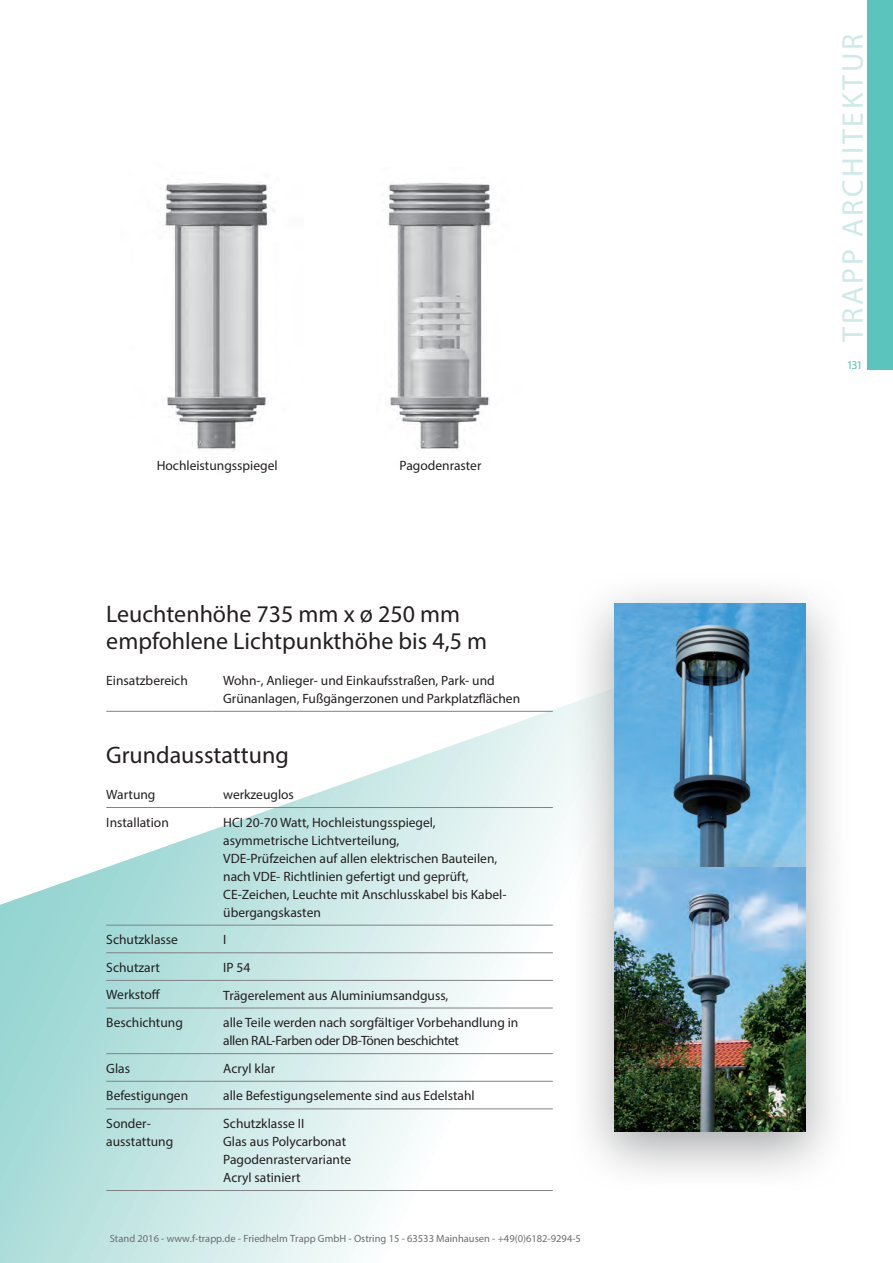
<style>
.page{position:relative;width:893px;height:1263px;background:#fff}
.page>*{position:absolute;margin:0;border:0;box-sizing:border-box;transform-origin:0 0}
.t1{font:30px "Myriad Pro";letter-spacing:.095em;color:#ceeae8}
.Überschrift_Spezifik{font:24px "Myriad Pro";color:#231f20}
.Tabelle_Inhalt{font:13.5px/18px "Myriad Pro";color:#231f20}
.Tabelle_Titel{font:13.5px/18px "Myriad Pro";color:#231f20}
.t2{font:12px "Myriad Pro";color:#5ac4bd}
.t3{font:10.5px "Myriad Pro";color:#6c6d70}
</style>
<div class="page">
<img style="left:165px;top:182px;width:110px;height:270px">
<img style="left:387px;top:182px;width:106px;height:268px">
<svg style="left:0;top:705px;width:567px;height:558px"></svg>
<div style="left:867px;top:0;width:26px;height:370px;background:#5ac4bd"></div>
<hr style="left:106px;top:711px;width:107px;height:1px;background:#808285">
<hr style="left:213px;top:711px;width:340px;height:1px;background:#808285">
<hr style="left:106px;top:807px;width:107px;height:1px;background:#808285">
<hr style="left:213px;top:807px;width:340px;height:1px;background:#808285">
<hr style="left:106px;top:925px;width:107px;height:1px;background:#808285">
<hr style="left:213px;top:925px;width:340px;height:1px;background:#808285">
<hr style="left:106px;top:952px;width:107px;height:1px;background:#808285">
<hr style="left:213px;top:952px;width:340px;height:1px;background:#808285">
<hr style="left:106px;top:980px;width:107px;height:1px;background:#808285">
<hr style="left:213px;top:980px;width:340px;height:1px;background:#808285">
<hr style="left:106px;top:1008px;width:107px;height:1px;background:#808285">
<hr style="left:213px;top:1008px;width:340px;height:1px;background:#808285">
<hr style="left:106px;top:1053px;width:107px;height:1px;background:#808285">
<hr style="left:213px;top:1053px;width:340px;height:1px;background:#808285">
<hr style="left:106px;top:1081px;width:107px;height:1px;background:#808285">
<hr style="left:213px;top:1081px;width:340px;height:1px;background:#808285">
<hr style="left:106px;top:1108px;width:107px;height:1px;background:#808285">
<hr style="left:106px;top:1190px;width:107px;height:1px;background:#808285">
<hr style="left:213px;top:1108px;width:340px;height:1px;background:#808285">
<hr style="left:213px;top:1190px;width:340px;height:1px;background:#808285">
<div style="left:567px;top:571px;width:286px;height:359px;background:#808285;opacity:.7"></div>
<img style="left:614px;top:604px;width:192px;height:231px">
<div style="left:567px;top:835px;width:286px;height:358px;background:#808285;opacity:.7"></div>
<p class="Tabelle_Inhalt" style="left:157px;top:456px;width:122px">Hochleistungsspiegel</p>
<p class="Tabelle_Inhalt" style="left:399px;top:456px;width:83px">Pagodenraster</p>
<p class="Überschrift_Spezifik" style="left:106px;top:599px;width:355px">Leuchtenhöhe 735 mm x ø 250 mm</p>
<p class="Überschrift_Spezifik" style="left:106px;top:626px;width:382px">empfohlene Lichtpunkthöhe bis 4,5 m</p>
<p class="Tabelle_Titel" style="left:106px;top:671px;width:83px">Einsatzbereich</p>
<p class="Tabelle_Inhalt" style="left:223px;top:671px;width:298px">Wohn-, Anlieger- und Einkaufsstraßen, Park- und<br>Grünanlagen, Fußgängerzonen und Parkplatzflächen</p>
<p class="Überschrift_Spezifik" style="left:106px;top:740px;width:184px">Grundausstattung</p>
<p class="Tabelle_Titel" style="left:106px;top:785px;width:51px">Wartung</p>
<p class="Tabelle_Inhalt" style="left:223px;top:785px;width:72px">werkzeuglos</p>
<p class="Tabelle_Titel" style="left:106px;top:813px;width:64px">Installation</p>
<p class="Tabelle_Inhalt" style="left:223px;top:813px;width:214px">HCI 20-70 Watt, Hochleistungsspiegel,</p>
<p class="Tabelle_Inhalt" style="left:223px;top:831px;width:178px">asymmetrische Lichtverteilung,</p>
<p class="Tabelle_Inhalt" style="left:223px;top:849px;width:276px">VDE-Prüfzeichen auf allen elektrischen Bauteilen,</p>
<p class="Tabelle_Inhalt" style="left:223px;top:867px;width:247px">nach VDE- Richtlinien gefertigt und geprüft,</p>
<p class="Tabelle_Inhalt" style="left:223px;top:885px;width:285px">CE-Zeichen, Leuchte mit Anschlusskabel bis Kabel&shy;übergangskasten</p>
<p class="Tabelle_Titel" style="left:106px;top:930px;width:73px">Schutzklasse</p>
<p class="Tabelle_Inhalt" style="left:223px;top:930px;width:5px">I</p>
<p class="Tabelle_Titel" style="left:106px;top:958px;width:55px">Schutzart</p>
<p class="Tabelle_Inhalt" style="left:223px;top:958px;width:29px">IP 54</p>
<p class="Tabelle_Titel" style="left:106px;top:986px;width:56px">Werkstoff</p>
<p class="Tabelle_Inhalt" style="left:223px;top:986px;width:227px">Trägerelement aus Aluminiumsandguss,</p>
<p class="Tabelle_Titel" style="left:106px;top:1013px;width:78px">Beschichtung</p>
<p class="Tabelle_Inhalt" style="left:223px;top:1013px;width:297px">alle Teile werden nach sorgfältiger Vorbehandlung in allen RAL-Farben oder DB-Tönen beschichtet</p>
<p class="Tabelle_Titel" style="left:106px;top:1059px;width:25px">Glas</p>
<p class="Tabelle_Inhalt" style="left:223px;top:1059px;width:53px">Acryl klar</p>
<p class="Tabelle_Titel" style="left:106px;top:1086px;width:83px">Befestigungen</p>
<p class="Tabelle_Inhalt" style="left:223px;top:1086px;width:253px">alle Befestigungselemente sind aus Edelstahl</p>
<p class="Tabelle_Titel" style="left:106px;top:1114px;width:68px">Sonder&shy;ausstattung</p>
<p class="Tabelle_Inhalt" style="left:223px;top:1114px;width:124px">Schutzklasse II<br>Glas aus Polycarbonat</p>
<p class="Tabelle_Inhalt" style="left:223px;top:1150px;width:129px">Pagodenrastervariante</p>
<p class="Tabelle_Inhalt" style="left:223px;top:1168px;width:79px">Acryl satiniert</p>
<p class="t3" style="left:110px;top:1232px;width:473px">Stand 2016 - www.f-trapp.de - Friedhelm Trapp GmbH - Ostring 15 - 63533 Mainhausen - +49(0)6182-9294-5</p>
<h1 class="t1" style="left:834px;top:342px;width:310px;rotate:-90deg">TRAPP ARCHITEKTUR</h1>
<p class="t2" style="left:847px;top:357px;width:18px">131</p>
</div>
